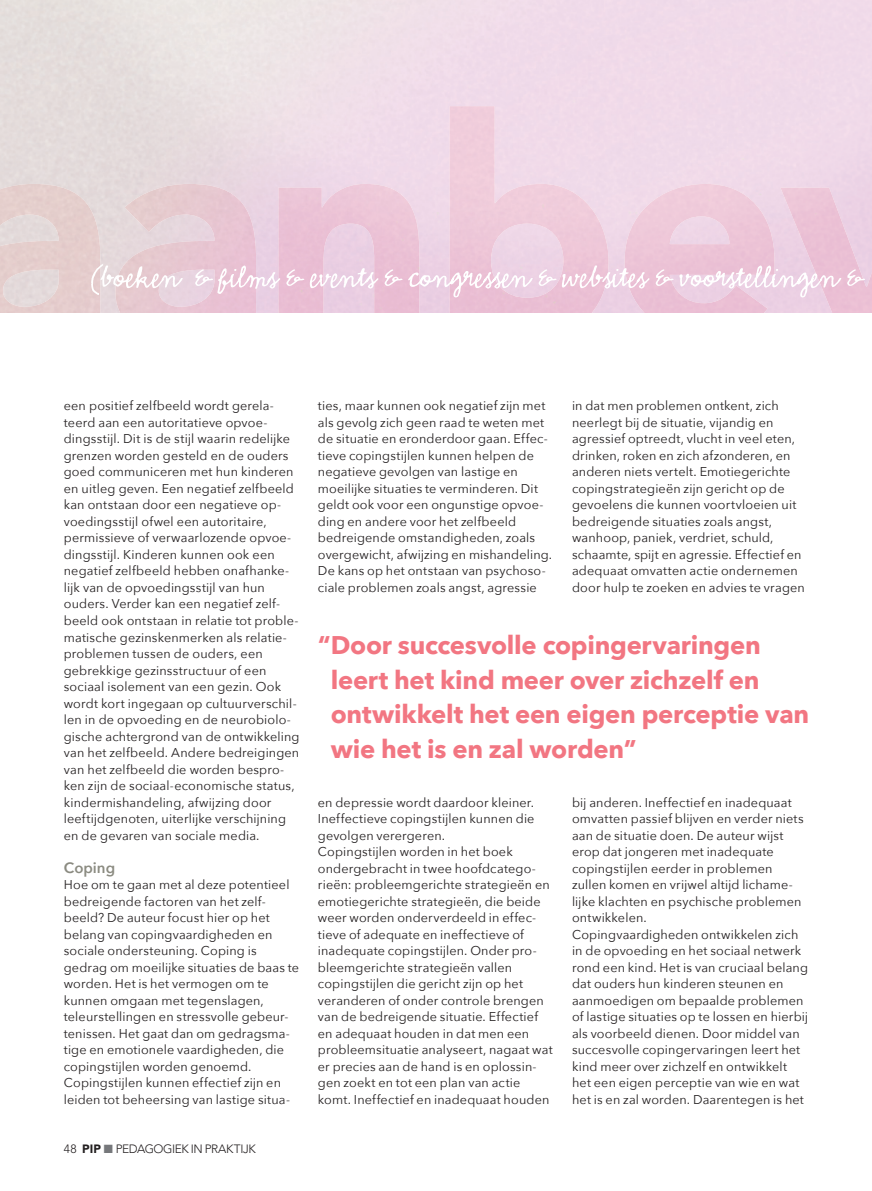
<style>
.page{position:relative;width:872px;height:1191px;background:#fff}
.page>*{position:absolute;margin:0;border:0;box-sizing:border-box;transform-origin:0 0}
.t1{font:700 25.5px/34.5px "Avenir Next";letter-spacing:-.01em;color:#f27682}
.t2{font:600 15px "Avenir Next";color:#8b8b81}
.t3{font:12.75px/16.5px "Avenir Next";letter-spacing:.01em;color:#231f20}
.t4{font:300 12px "Avenir LT Std";letter-spacing:-.035em;color:#231f20}
.s1{font-weight:900}
.s2{color:#76787b}
</style>
<div class="page">
<img style="left:449px;top:106px;width:159px;height:207px">
<img style="left:624px;top:184px;width:150px;height:129px">
<img style="left:278px;top:184px;width:141px;height:129px">
<img style="left:115px;top:184px;width:141px;height:129px">
<img style="left:0;top:184px;width:100px;height:129px">
<img style="left:780px;top:188px;width:92px;height:125px">
<svg style="left:91px;top:264px;width:781px;height:33px;background:#edd0df"></svg>
<p class="t3" style="left:64px;top:397px;width:237px">een positief zelfbeeld wordt gerela&shy;teerd aan een autoritatieve opvoe&shy;dingsstijl. Dit is de stijl waarin redelijke grenzen worden gesteld en de ouders goed communiceren met hun kinderen en uitleg geven. Een negatief zelfbeeld kan ontstaan door een negatieve op&shy;voedingsstijl ofwel een autoritaire, permissieve of verwaarlozende opvoe&shy;dingsstijl. Kinderen kunnen ook een negatief zelfbeeld hebben onafhanke&shy;lijk van de opvoedingsstijl van hun ouders. Verder kan een negatief zelf&shy;beeld ook ontstaan in relatie tot proble&shy;matische gezinskenmerken als relatie&shy;problemen tussen de ouders, een gebrekkige gezinsstructuur of een sociaal isolement van een gezin. Ook wordt kort ingegaan op cultuurverschil&shy;len in de opvoeding en de neurobiolo&shy;gische achtergrond van de ontwikkeling van het zelfbeeld. Andere bedreigingen van het zelfbeeld die worden bespro&shy;ken zijn de sociaal-economische status, kindermishandeling, afwijzing door leeftijdgenoten, uiterlijke verschijning en de gevaren van sociale media.</p>
<p class="t2" style="left:64px;top:854px;width:53px">Coping</p>
<p class="t3" style="left:64px;top:876px;width:237px">Hoe om te gaan met al deze potentieel bedreigende factoren van het zelf&shy;beeld? De auteur focust hier op het belang van copingvaardigheden en sociale ondersteuning. Coping is gedrag om moeilijke situaties de baas te worden. Het is het vermogen om te kunnen omgaan met tegenslagen, teleurstellingen en stressvolle gebeur&shy;tenissen. Het gaat dan om gedragsma&shy;tige en emotionele vaardigheden, die copingstijlen worden genoemd.<br>Copingstijlen kunnen effectief zijn en leiden tot beheersing van lastige situa-</p>
<p class="t4" style="left:64px;top:1142px;width:194px">48 <span class="s1">PIP</span> <span class="s2">■</span> PEDAGOGIEK IN PRAKTIJK</p>
<p class="t3" style="left:318px;top:397px;width:236px">ties, maar kunnen ook negatief zijn met als gevolg zich geen raad te weten met de situatie en eronderdoor gaan. Effec&shy;tieve copingstijlen kunnen helpen de negatieve gevolgen van lastige en moeilijke situaties te verminderen. Dit geldt ook voor een ongunstige opvoe&shy;ding en andere voor het zelfbeeld bedreigende omstandigheden, zoals overgewicht, afwijzing en mishandeling.<br>De kans op het ontstaan van psychoso&shy;ciale problemen zoals angst, agressie</p>
<p class="t3" style="left:572px;top:397px;width:234px">in dat men problemen ontkent, zich neerlegt bij de situatie, vijandig en agressief optreedt, vlucht in veel eten, drinken, roken en zich afzonderen, en anderen niets vertelt. Emotiegerichte copingstrategieën zijn gericht op de gevoelens die kunnen voortvloeien uit bedreigende situaties zoals angst, wanhoop, paniek, verdriet, schuld, schaamte, spijt en agressie. Effectief en adequaat omvatten actie ondernemen door hulp te zoeken en advies te vragen</p>
<h1 class="t1" style="left:331px;top:627px;width:480px;text-indent:-13px">“ Door succesvolle copingervaringen leert het kind meer over zichzelf en ontwikkelt het een eigen perceptie van wie het is en zal worden”</h1>
<p class="t3" style="left:318px;top:793px;width:236px">en depressie wordt daardoor kleiner.<br>Ineffectieve copingstijlen kunnen die gevolgen verergeren.<br>Copingstijlen worden in het boek ondergebracht in twee hoofdcatego&shy;rieën: probleemgerichte strategieën en emotiegerichte strategieën, die beide weer worden onderverdeeld in effec&shy;tieve of adequate en ineffectieve of inadequate copingstijlen. Onder pro&shy;bleemgerichte strategieën vallen copingstijlen die gericht zijn op het veranderen of onder controle brengen van de bedreigende situatie. Effectief en adequaat houden in dat men een probleemsituatie analyseert, nagaat wat er precies aan de hand is en oplossin&shy;gen zoekt en tot een plan van actie komt. Ineffectief en inadequaat houden</p>
<p class="t3" style="left:572px;top:793px;width:238px">bij anderen. Ineffectief en inadequaat omvatten passief blijven en verder niets aan de situatie doen. De auteur wijst erop dat jongeren met inadequate copingstijlen eerder in problemen zullen komen en vrijwel altijd lichame&shy;lijke klachten en psychische problemen ontwikkelen.<br>Copingvaardigheden ontwikkelen zich in de opvoeding en het sociaal netwerk rond een kind. Het is van cruciaal belang dat ouders hun kinderen steunen en aanmoedigen om bepaalde problemen of lastige situaties op te lossen en hierbij als voorbeeld dienen. Door middel van succesvolle copingervaringen leert het kind meer over zichzelf en ontwikkelt het een eigen perceptie van wie en wat het is en zal worden. Daarentegen is het</p>
</div>
